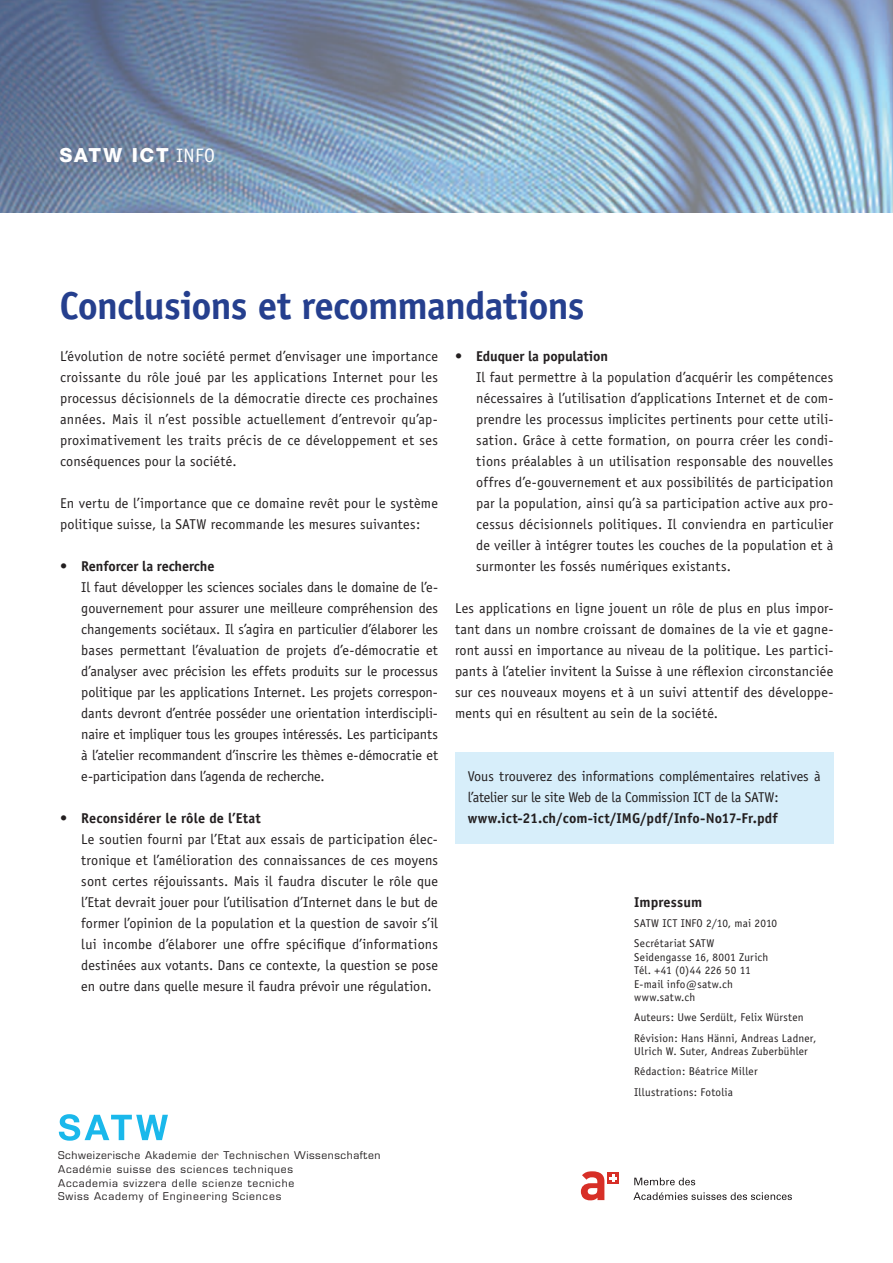
<style>
.page{position:relative;width:893px;height:1263px;background:#fff}
.page>*{position:absolute;margin:0;border:0;box-sizing:border-box;transform-origin:0 0}
.t1{font:700 39px "Officina Sans";letter-spacing:-.02em;color:#253f8e}
.t2{font:800 19.5px "Helvetica Neue";letter-spacing:.09em;color:#fff}
.t3{font:14.25px/21px "Officina Sans";letter-spacing:.005em;color:#231f20;text-align:justify}
.t4{font:700 14.25px "Officina Sans";color:#231f20}
.t5{font:14.25px/21px "Officina Sans";letter-spacing:-.015em;color:#231f20}
.t6{font:11.25px/20.2px "Officina Sans";letter-spacing:.02em;color:#231f20}
.t7{font:10.35px/13.6px "Eurostile";letter-spacing:.075em;color:#231f20}
.s1{font-family:"Officina Sans";font-weight:400}
</style>
<div class="page">
<img style="left:0;top:0;width:893px;height:213px">
<svg style="left:59px;top:1114px;width:109px;height:27px"></svg>
<svg style="left:581px;top:1171px;width:23px;height:29px"></svg>
<svg style="left:634px;top:1178px;width:61px;height:7px"></svg>
<svg style="left:633px;top:1192px;width:159px;height:8px"></svg>
<div style="left:608px;top:1172px;width:11px;height:11px;background:#d72f27"></div>
<svg style="left:610px;top:1174px;width:7px;height:8px"></svg>
<div style="left:455px;top:752px;width:378px;height:92px;background:#d7eefa"></div>
<h2 class="t2" style="left:60px;top:143px;width:157px">SATW ICT <span class="s1">INFO</span></h2>
<h1 class="t1" style="left:60px;top:281px;width:527px">Conclusions et recommandations</h1>
<p class="t4" style="left:455px;top:347px;width:155px">• Eduquer la population</p>
<p class="t3" style="left:476px;top:366px;width:359px">Il faut permettre à la population d’acquérir les compétences nécessaires à l’utilisation d’applications Internet et de com&shy;prendre les processus implicites pertinents pour cette utili&shy;sation. Grâce à cette formation, on pourra créer les condi&shy;tions préalables à un utilisation responsable des nouvelles offres d’e-gouvernement et aux possibilités de participation par la population, ainsi qu’à sa participation active aux pro&shy;cessus décisionnels politiques. Il conviendra en particulier de veiller à intégrer toutes les couches de la population et à surmonter les fossés numériques existants.</p>
<p class="t3" style="left:455px;top:597px;width:380px">Les applications en ligne jouent un rôle de plus en plus impor&shy;tant dans un nombre croissant de domaines de la vie et gagne&shy;ront aussi en importance au niveau de la politique. Les partici&shy;pants à l’atelier invitent la Suisse à une réflexion circonstanciée sur ces nouveaux moyens et à un suivi attentif des développe&shy;ments qui en résultent au sein de la société.</p>
<p class="t3" style="left:60px;top:345px;width:379px">L’évolution de notre société permet d’envisager une importance croissante du rôle joué par les applications Internet pour les processus décisionnels de la démocratie directe ces prochaines années. Mais il n’est possible actuellement d’entrevoir qu’ap&shy;proximativement les traits précis de ce développement et ses conséquences pour la société.</p>
<p class="t3" style="left:60px;top:492px;width:379px">En vertu de l’importance que ce domaine revêt pour le système politique suisse, la SATW recommande les mesures suivantes:</p>
<p class="t4" style="left:60px;top:557px;width:156px">• Renforcer la recherche</p>
<p class="t3" style="left:81px;top:576px;width:358px">Il faut développer les sciences sociales dans le domaine de l’e&shy;gouvernement pour assurer une meilleure compréhension des changements sociétaux. Il s’agira en particulier d’élaborer les bases permettant l’évaluation de projets d’e-démocratie et d’analyser avec précision les effets produits sur le processus politique par les applications Internet. Les projets correspon&shy;dants devront d’entrée posséder une orientation interdiscipli&shy;naire et impliquer tous les groupes intéressés. Les participants à l’atelier recommandent d’inscrire les thèmes e-démocratie et e-participation dans l’agenda de recherche.</p>
<p class="t4" style="left:60px;top:809px;width:202px">• Reconsidérer le rôle de l’Etat</p>
<p class="t3" style="left:81px;top:828px;width:358px">Le soutien fourni par l’Etat aux essais de participation élec&shy;tronique et l’amélioration des connaissances de ces moyens sont certes réjouissants. Mais il faudra discuter le rôle que l’Etat devrait jouer pour l’utilisation d’Internet dans le but de former l’opinion de la population et la question de savoir s’il lui incombe d’élaborer une offre spécifique d’informations destinées aux votants. Dans ce contexte, la question se pose en outre dans quelle mesure il faudra prévoir une régulation.</p>
<p class="t5" style="left:468px;top:765px;width:354px">Vous trouverez des informations complémentaires relatives à l’atelier sur le site Web de la Commission ICT de la SATW:</p>
<p class="t4" style="left:468px;top:809px;width:312px">www.ict-21.ch/com-ict/IMG/pdf/Info-No17-Fr.pdf</p>
<p class="t4" style="left:634px;top:893px;width:69px">Impressum</p>
<p class="t6" style="left:634px;top:913px;width:144px">SATW ICT INFO 2/10, mai 2010<br>Secrétariat SATW</p>
<p class="t6" style="left:634px;top:950px;width:136px;line-height:13.5px">Seidengasse 16, 8001 Zurich<br>Tél. +41 (0)44 226 50 11<br>E-mail info@satw.ch www.satw.ch</p>
<p class="t6" style="left:634px;top:1007px;width:184px">Auteurs: Uwe Serdült, Felix Würsten<br>Révision: Hans Hänni, Andreas Ladner,</p>
<p class="t6" style="left:634px;top:1041px;width:175px">Ulrich W. Suter, Andreas Zuberbühler<br>Rédaction: Béatrice Miller<br>Illustrations: Fotolia</p>
<p class="t7" style="left:58px;top:1148px;width:324px">Schweizerische Akademie der Technischen Wissenschaften Académie suisse des sciences techniques<br>Accademia svizzera delle scienze tecniche<br>Swiss Academy of Engineering Sciences</p>
</div>
